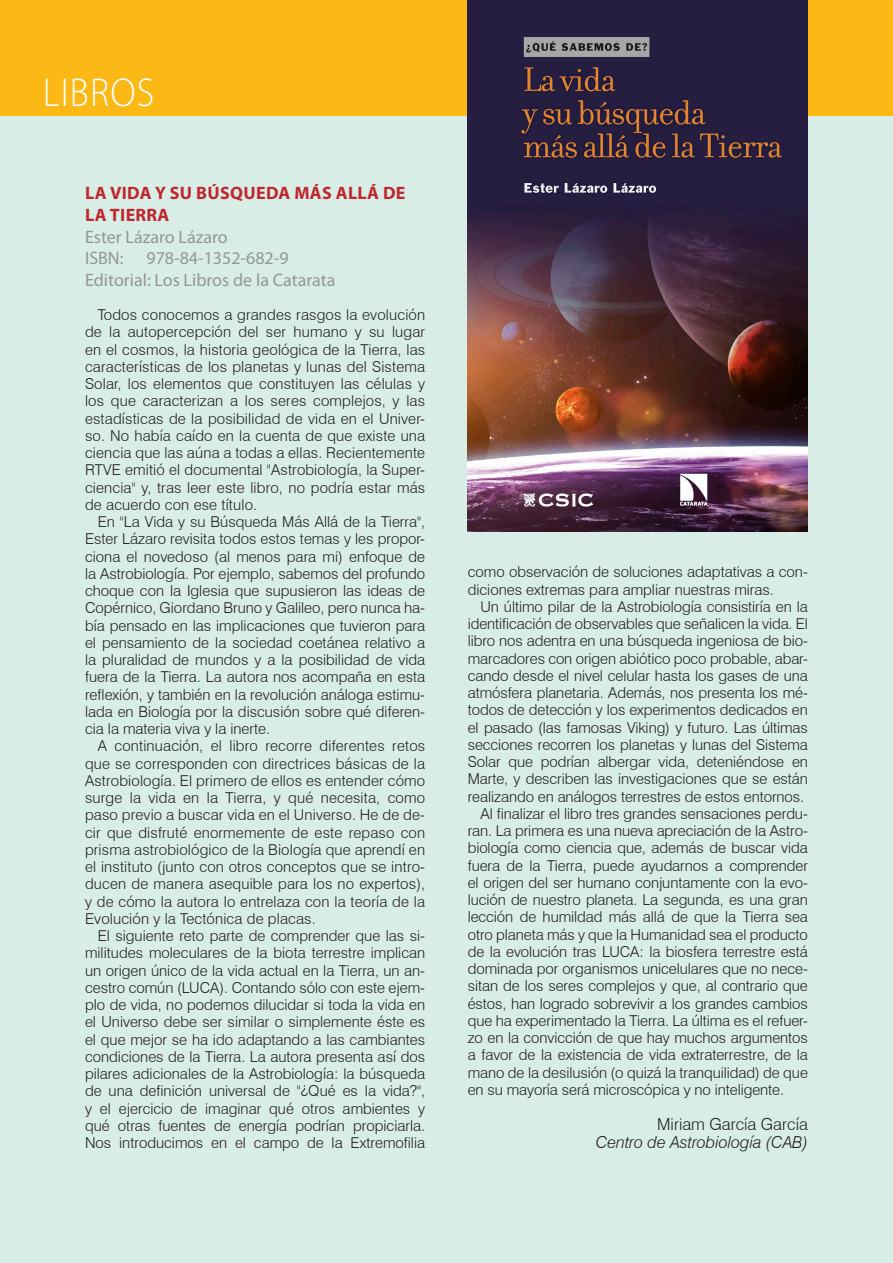
<style>
.page{position:relative;width:893px;height:1263px;background:#fff}
.page>*{position:absolute;margin:0;border:0;box-sizing:border-box;transform-origin:0 0}
.t1{font:300 40.5px "Myriad Pro";letter-spacing:.03em;color:#fff;scale:.93 1}
.gray_body_text{font:18px "Myriad Pro";color:#93979a}
.SUBHEAD_1{font:700 18px/21.6px "Myriad Pro";letter-spacing:.02em;color:#c0262d}
.Body_1{font:italic 300 16.5px "Swiss 721 BT";color:#231f20}
.Body_1-2{font:300 16.5px "Swiss 721 BT";color:#231f20}
.Body_1-3{font:300 15px/17.2px "Swiss 721 BT";color:#231f20;text-align:justify}
</style>
<div class="page">
<div style="left:0;top:0;width:893px;height:117px;background:#fcb814"></div>
<div style="left:0;top:117px;width:893px;height:1146px;background:#d7ede6"></div>
<img style="left:468px;top:0;width:340px;height:532px">
<p class="t1" style="left:43px;top:68px;width:121px">LIBROS</p>
<p class="SUBHEAD_1" style="left:85px;top:182px;width:322px">LA VIDA Y SU BÚSQUEDA MÁS ALLÁ DE<br>LA TIERRA</p>
<p class="gray_body_text" style="left:85px;top:225px;width:144px">Ester Lázaro Lázaro</p>
<p class="gray_body_text" style="left:85px;top:247px;width:40px">ISBN:</p>
<p class="gray_body_text" style="left:146px;top:247px;width:144px">978-84-1352-682-9</p>
<p class="gray_body_text" style="left:85px;top:269px;width:252px">Editorial: Los Libros de la Catarata</p>
<p class="Body_1-3" style="left:85px;top:306px;width:342px;text-indent:13px">Todos conocemos a grandes rasgos la evolución de la autopercepción del ser humano y su lugar en el cosmos, la historia geológica de la Tierra, las características de los planetas y lunas del Sistema Solar, los elementos que constituyen las células y los que caracterizan a los seres complejos, y las estadísticas de la posibilidad de vida en el Univer&shy;so. No había caído en la cuenta de que existe una ciencia que las aúna a todas a ellas. Recientemente RTVE emitió el documental "Astrobiología, la Super&shy;ciencia" y, tras leer este libro, no podría estar más de acuerdo con ese título.</p>
<p class="Body_1-3" style="left:85px;top:513px;width:342px;text-indent:13px">En "La Vida y su Búsqueda Más Allá de la Tierra", Ester Lázaro revisita todos estos temas y les propor&shy;ciona el novedoso (al menos para mi) enfoque de la Astrobiología. Por ejemplo, sabemos del profundo choque con la Iglesia que supusieron las ideas de Copérnico, Giordano Bruno y Galileo, pero nunca ha&shy;bía pensado en las implicaciones que tuvieron para el pensamiento de la sociedad coetánea relativo a la pluralidad de mundos y a la posibilidad de vida fuera de la Tierra. La autora nos acompaña en esta reflexión, y también en la revolución análoga estimu&shy;lada en Biología por la discusión sobre qué diferen&shy;cia la materia viva y la inerte.</p>
<p class="Body_1-3" style="left:85px;top:737px;width:342px;text-indent:13px">A continuación, el libro recorre diferentes retos que se corresponden con directrices básicas de la Astrobiología. El primero de ellos es entender cómo surge la vida en la Tierra, y qué necesita, como paso previo a buscar vida en el Universo. He de de&shy;cir que disfruté enormemente de este repaso con prisma astrobiológico de la Biología que aprendí en el instituto (junto con otros conceptos que se intro&shy;ducen de manera asequible para los no expertos), y de cómo la autora lo entrelaza con la teoría de la Evolución y la Tectónica de placas.</p>
<p class="Body_1-3" style="left:85px;top:927px;width:342px;text-indent:13px">El siguiente reto parte de comprender que las si&shy;militudes moleculares de la biota terrestre implican un origen único de la vida actual en la Tierra, un an&shy;cestro común (LUCA). Contando sólo con este ejem&shy;plo de vida, no podemos dilucidar si toda la vida en el Universo debe ser similar o simplemente éste es el que mejor se ha ido adaptando a las cambiantes condiciones de la Tierra. La autora presenta así dos pilares adicionales de la Astrobiología: la búsqueda de una definición universal de "¿Qué es la vida?", y el ejercicio de imaginar qué otros ambientes y qué otras fuentes de energía podrían propiciarla.<br>Nos introducimos en el campo de la Extremofilia</p>
<p class="Body_1-3" style="left:468px;top:563px;width:342px">como observación de soluciones adaptativas a con&shy;diciones extremas para ampliar nuestras miras.</p>
<p class="Body_1-3" style="left:468px;top:598px;width:342px;text-indent:13px">Un último pilar de la Astrobiología consistiría en la identificación de observables que señalicen la vida. El libro nos adentra en una búsqueda ingeniosa de bio&shy;marcadores con origen abiótico poco probable, abar&shy;cando desde el nivel celular hasta los gases de una atmósfera planetaria. Además, nos presenta los mé&shy;todos de detección y los experimentos dedicados en el pasado (las famosas Viking) y futuro. Las últimas secciones recorren los planetas y lunas del Sistema Solar que podrían albergar vida, deteniéndose en Marte, y describen las investigaciones que se están realizando en análogos terrestres de estos entornos.</p>
<p class="Body_1-3" style="left:468px;top:805px;width:342px;text-indent:13px">Al finalizar el libro tres grandes sensaciones perdu&shy;ran. La primera es una nueva apreciación de la Astro&shy;biología como ciencia que, además de buscar vida fuera de la Tierra, puede ayudarnos a comprender el origen del ser humano conjuntamente con la evo&shy;lución de nuestro planeta. La segunda, es una gran lección de humildad más allá de que la Tierra sea otro planeta más y que la Humanidad sea el producto de la evolución tras LUCA: la biosfera terrestre está dominada por organismos unicelulares que no nece&shy;sitan de los seres complejos y que, al contrario que éstos, han logrado sobrevivir a los grandes cambios que ha experimentado la Tierra. La última es el refuer&shy;zo en la convicción de que hay muchos argumentos a favor de la existencia de vida extraterrestre, de la mano de la desilusión (o quizá la tranquilidad) de que en su mayoría será microscópica y no inteligente.</p>
<p class="Body_1-2" style="left:657px;top:1114px;width:152px">Miriam García García</p>
<p class="Body_1" style="left:596px;top:1132px;width:214px">Centro de Astrobiología (CAB)</p>
</div>
